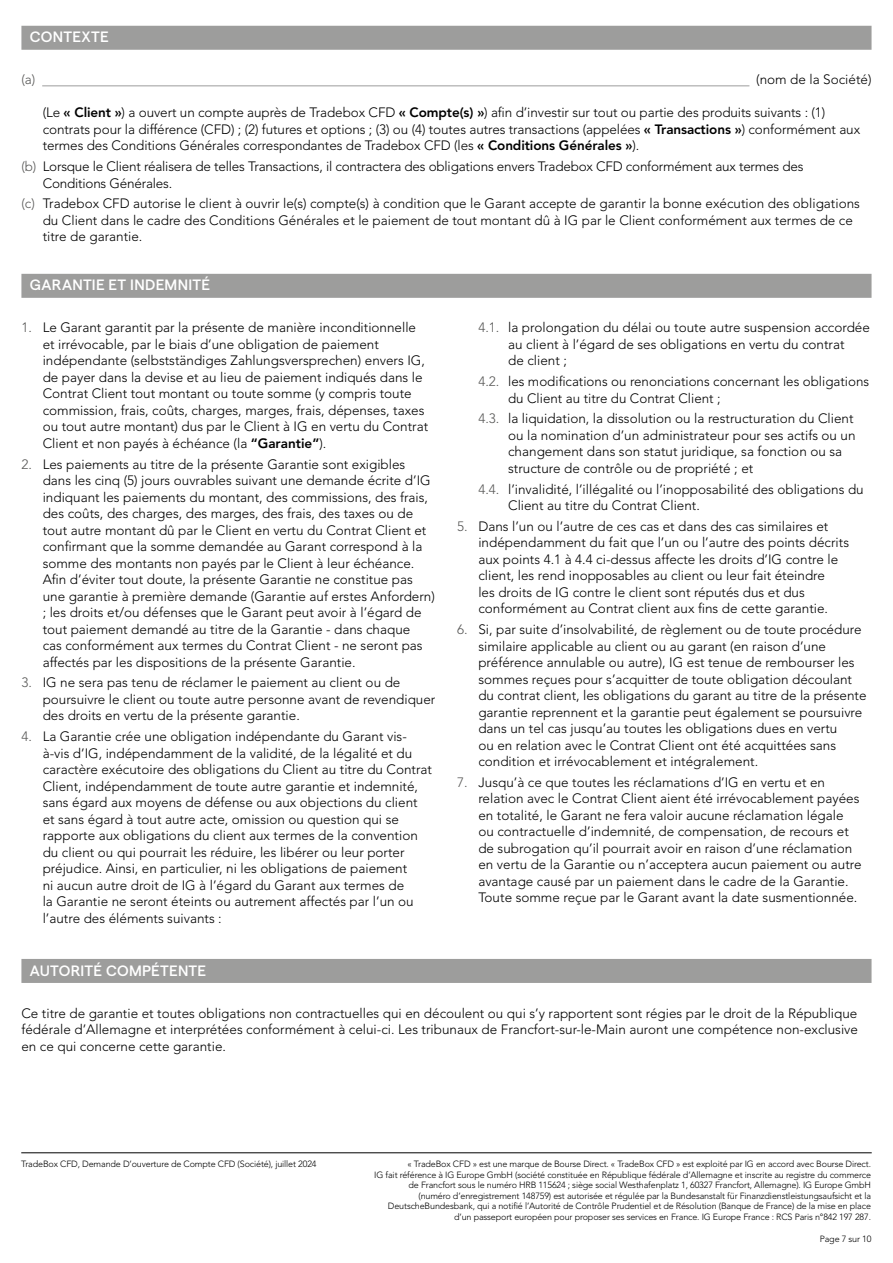
<style>
.page{position:relative;width:893px;height:1263px;background:#fff}
.page>*{position:absolute;margin:0;border:0;box-sizing:border-box;transform-origin:0 0}
.t1{font:500 15px "Matter SQ";letter-spacing:.015em;color:#fff}
.t2{font:300 13.5px/16.5px "Avenir LT Std";color:#000}
.t3{font:300 13.5px "Avenir LT Std";color:#575756}
.t4{font:300 9px/10.5px "Avenir LT Std";letter-spacing:-.015em;color:#000;text-align:right}
.s1{font-weight:800}
.s2{color:#575756}
</style>
<div class="page">
<hr style="left:21px;top:1152px;width:851px;height:1px;background:#000">
<div style="left:21px;top:26px;width:850px;height:24px;background:#9d9d9c"></div>
<hr style="left:42px;top:86px;width:707px;height:1px;background:#9d9d9c">
<div style="left:21px;top:274px;width:850px;height:24px;background:#9d9d9c"></div>
<div style="left:21px;top:959px;width:850px;height:24px;background:#9d9d9c"></div>
<p class="t1" style="left:30px;top:26px;width:80px">CONTEXTE</p>
<p class="t3" style="left:21px;top:72px;width:16px">(a)</p>
<p class="t2" style="left:756px;top:71px;width:117px">(nom de la Société)</p>
<p class="t2" style="left:43px;top:104px;width:819px">(Le <span class="s1">« Client »</span>) a ouvert un compte auprès de Tradebox CFD <span class="s1">« Compte(s) »</span>) afin d’investir sur tout ou partie des produits suivants : (1) contrats pour la différence (CFD) ; (2) futures et options ; (3) ou (4) toutes autres transactions (appelées <span class="s1">« Transactions »</span>) conformément aux termes des Conditions Générales correspondantes de Tradebox CFD (les <span class="s1">« Conditions Générales »</span>).</p>
<p class="t2" style="left:43px;top:158px;width:762px;text-indent:-21px"><span class="s2">(b)</span> Lorsque le Client réalisera de telles Transactions, il contractera des obligations envers Tradebox CFD conformément aux termes des<br>Conditions Générales.</p>
<p class="t2" style="left:43px;top:195px;width:819px;text-indent:-21px"><span class="s2">(c)</span> Tradebox CFD autorise le client à ouvrir le(s) compte(s) à condition que le Garant accepte de garantir la bonne exécution des obligations du Client dans le cadre des Conditions Générales et le paiement de tout montant dû à IG par le Client conformément aux termes de ce titre de garantie.</p>
<p class="t1" style="left:30px;top:274px;width:182px">GARANTIE ET INDEMNITÉ</p>
<p class="t2" style="left:43px;top:320px;width:387px;text-indent:-21px"><span class="s2">1.</span> Le Garant garantit par la présente de manière inconditionnelle et irrévocable, par le biais d’une obligation de paiement indépendante (selbstständiges Zahlungsversprechen) envers IG, de payer dans la devise et au lieu de paiement indiqués dans le Contrat Client tout montant ou toute somme (y compris toute commission, frais, coûts, charges, marges, frais, dépenses, taxes ou tout autre montant) dus par le Client à IG en vertu du Contrat Client et non payés à échéance (la <span class="s1">“Garantie”</span>).</p>
<p class="t2" style="left:43px;top:456px;width:394px;text-indent:-21px"><span class="s2">2.</span> Les paiements au titre de la présente Garantie sont exigibles dans les cinq (5) jours ouvrables suivant une demande écrite d’IG indiquant les paiements du montant, des commissions, des frais, des coûts, des charges, des marges, des frais, des taxes ou de tout autre montant dû par le Client en vertu du Contrat Client et confirmant que la somme demandée au Garant correspond à la somme des montants non payés par le Client à leur échéance.<br>Afin d’éviter tout doute, la présente Garantie ne constitue pas une garantie à première demande (Garantie auf erstes Anfordern) ; les droits et/ou défenses que le Garant peut avoir à l’égard de tout paiement demandé au titre de la Garantie - dans chaque<br>cas conformément aux termes du Contrat Client - ne seront pas affectés par les dispositions de la présente Garantie.</p>
<p class="t2" style="left:43px;top:674px;width:394px;text-indent:-21px"><span class="s2">3.</span> IG ne sera pas tenu de réclamer le paiement au client ou de poursuivre le client ou toute autre personne avant de revendiquer des droits en vertu de la présente garantie.</p>
<p class="t2" style="left:43px;top:728px;width:391px;text-indent:-21px"><span class="s2">4.</span> La Garantie crée une obligation indépendante du Garant vis&shy;à-vis d’IG, indépendamment de la validité, de la légalité et du caractère exécutoire des obligations du Client au titre du Contrat Client, indépendamment de toute autre garantie et indemnité, sans égard aux moyens de défense ou aux objections du client et sans égard à tout autre acte, omission ou question qui se rapporte aux obligations du client aux termes de la convention du client ou qui pourrait les réduire, les libérer ou leur porter préjudice. Ainsi, en particulier, ni les obligations de paiement<br>ni aucun autre droit de IG à l’égard du Garant aux termes de<br>la Garantie ne seront éteints ou autrement affectés par l’un ou l’autre des éléments suivants :</p>
<p class="t2" style="left:508px;top:319px;width:363px;text-indent:-30px"><span class="s2">4.1.</span> la prolongation du délai ou toute autre suspension accordée au client à l’égard de ses obligations en vertu du contrat<br>de client ;</p>
<p class="t2" style="left:508px;top:373px;width:363px;text-indent:-30px"><span class="s2">4.2.</span> les modifications ou renonciations concernant les obligations du Client au titre du Contrat Client ;</p>
<p class="t2" style="left:508px;top:411px;width:349px;text-indent:-30px"><span class="s2">4.3.</span> la liquidation, la dissolution ou la restructuration du Client ou la nomination d’un administrateur pour ses actifs ou un changement dans son statut juridique, sa fonction ou sa structure de contrôle ou de propriété ; et</p>
<p class="t2" style="left:508px;top:481px;width:357px;text-indent:-30px"><span class="s2">4.4.</span> l’invalidité, l’illégalité ou l’inopposabilité des obligations du<br>Client au titre du Contrat Client.</p>
<p class="t2" style="left:478px;top:518px;width:372px;text-indent:-21px"><span class="s2">5.</span> Dans l’un ou l’autre de ces cas et dans des cas similaires et indépendamment du fait que l’un ou l’autre des points décrits aux points 4.1 à 4.4 ci-dessus affecte les droits d’IG contre le client, les rend inopposables au client ou leur fait éteindre<br>les droits de IG contre le client sont réputés dus et dus conformément au Contrat client aux fins de cette garantie.</p>
<p class="t2" style="left:478px;top:621px;width:390px;text-indent:-21px"><span class="s2">6.</span> Si, par suite d’insolvabilité, de règlement ou de toute procédure similaire applicable au client ou au garant (en raison d’une préférence annulable ou autre), IG est tenue de rembourser les sommes reçues pour s’acquitter de toute obligation découlant du contrat client, les obligations du garant au titre de la présente garantie reprennent et la garantie peut également se poursuivre dans un tel cas jusqu’au toutes les obligations dues en vertu<br>ou en relation avec le Contrat Client ont été acquittées sans condition et irrévocablement et intégralement.</p>
<p class="t2" style="left:478px;top:774px;width:385px;text-indent:-21px"><span class="s2">7.</span> Jusqu’à ce que toutes les réclamations d’IG en vertu et en relation avec le Contrat Client aient été irrévocablement payées en totalité, le Garant ne fera valoir aucune réclamation légale ou contractuelle d’indemnité, de compensation, de recours et de subrogation qu’il pourrait avoir en raison d’une réclamation en vertu de la Garantie ou n’acceptera aucun paiement ou autre avantage causé par un paiement dans le cadre de la Garantie.<br>Toute somme reçue par le Garant avant la date susmentionnée.</p>
<p class="t1" style="left:30px;top:959px;width:178px">AUTORITÉ COMPÉTENTE</p>
<p class="t2" style="left:21px;top:1005px;width:838px;text-align:justify">Ce titre de garantie et toutes obligations non contractuelles qui en découlent ou qui s’y rapportent sont régies par le droit de la République fédérale d’Allemagne et interprétées conformément à celui-ci. Les tribunaux de Francfort-sur-le-Main auront une compétence non-exclusive en ce qui concerne cette garantie.</p>
<p class="t4" style="left:21px;top:1159px;width:297px">TradeBox CFD, Demande D’ouverture de Compte CFD (Société), juillet 2024</p>
<p class="t4" style="left:374px;top:1159px;width:498px">« TradeBox CFD » est une marque de Bourse Direct. « TradeBox CFD » est exploité par IG en accord avec Bourse Direct.<br>IG fait référence à IG Europe GmbH (société constituée en République fédérale d’Allemagne et inscrite au registre du commerce de Francfort sous le numéro HRB 115624 ; siège social Westhafenplatz 1, 60327 Francfort, Allemagne). IG Europe GmbH (numéro d’enregistrement 148759) est autorisée et régulée par la Bundesanstalt für Finanzdienstleistungsaufsicht et la DeutscheBundesbank, qui a notifié l’Autorité de Contrôle Prudentiel et de Résolution (Banque de France) de la mise en place d’un passeport européen pour proposer ses services en France. IG Europe France : RCS Paris n°842 197 287.</p>
<p class="t4" style="left:820px;top:1233px;width:53px">Page 7 sur 10</p>
</div>
